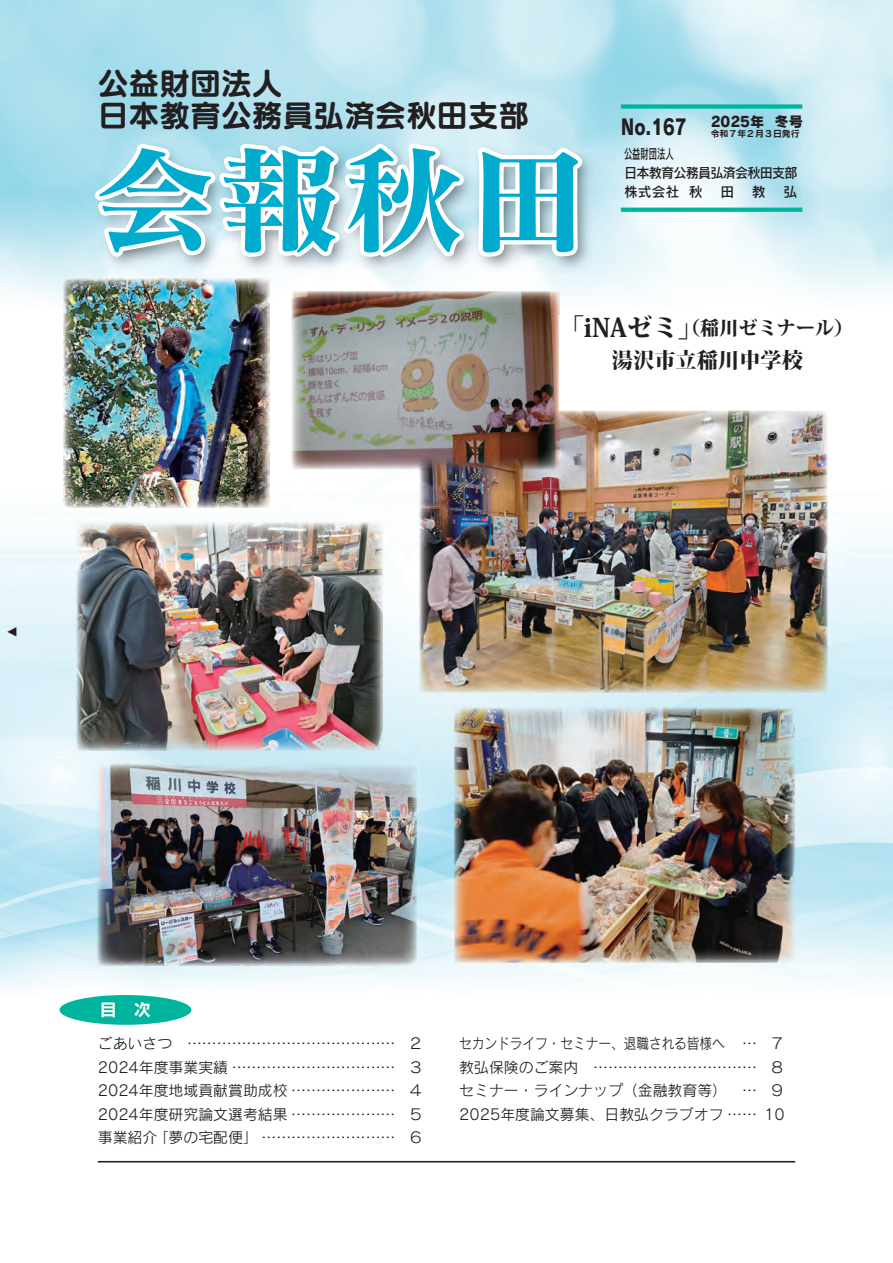
<style>
.page{position:relative;width:893px;height:1263px;background:#fff}
.page>*{position:absolute;margin:0;border:0;box-sizing:border-box;transform-origin:0 0}
.t1{font:118.2px "Matisse Pro N B 90 msp RKSJ H";color:#00abcd;scale:1.05 1}
.t2{font:30.9px/31.8px "Seurat Pro N B";color:#231f20}
.t3{font:800 21.3px "Koz Min Pro";color:#231f20}
.t4{font:21.3px "Rodin Pro N EB";color:#231f20;scale:.8 1}
.t5{font:800 19.2px "Koz Min Pro";color:#231f20}
.t6{font:16.95px "Rodin Pro N B";color:#fff}
.t7{font:14.85px/23.4px "Rodin Pro N M";color:#231f20;text-align:justify}
.t8{font:14.85px/23.4px "Rodin Pro N M";color:#231f20;text-align:justify;scale:.85 1}
.t9{font:14.25px "Rodin Pro N EB";color:#231f20}
.t10{font:13.8px/19.2px "Rodin Pro N DB";letter-spacing:-.06em;color:#231f20;scale:.6 1}
.t11{font:13.8px "Matisse Pro N M";color:#231f20;scale:.7 1}
.t12{font:8.85px "Rodin Pro N B";color:#231f20}
.s1{font-size:25.5px}
</style>
<div class="page">
<img style="left:0;top:315px;width:104px;height:674px">
<img style="left:263px;top:315px;width:7px;height:193px">
<img style="left:419px;top:470px;width:1px;height:54px">
<img style="left:104px;top:507px;width:159px;height:1px">
<img style="left:0;top:0;width:893px;height:312px">
<img style="left:76px;top:143px;width:545px;height:134px">
<svg style="left:91px;top:10px;width:498px;height:253px"></svg>
<div style="left:621px;top:104px;width:181px;height:5px;background:#00b59d"></div>
<svg style="left:621px;top:208px;width:181px;height:4px"></svg>
<div style="left:60px;top:995px;width:131px;height:30px;background:#00b59d;border-radius:50%"></div>
<img style="left:64px;top:279px;width:205px;height:228px">
<img style="left:98px;top:764px;width:319px;height:201px">
<img style="left:77px;top:522px;width:306px;height:228px">
<img style="left:454px;top:708px;width:340px;height:255px">
<img style="left:522px;top:410px;width:306px;height:283px">
<img style="left:420px;top:470px;width:102px;height:223px">
<img style="left:291px;top:291px;width:268px;height:179px">
<img style="left:420px;top:410px;width:139px;height:60px">
<hr style="left:98px;top:1161px;width:697px;height:1px;background:#231f20">
<h2 class="t2" style="left:98px;top:66px;width:433px">公益財団法人<br>日本教育公務員弘済会秋田支部</h2>
<h1 class="t1" style="left:93px;top:123px;width:475px">会報秋田</h1>
<p class="t9" style="left:711px;top:112px;width:94px">2025年　冬号</p>
<p class="t12" style="left:711px;top:128px;width:90px">令和７年２月３日発行</p>
<h3 class="t4" style="left:621px;top:112px;width:84px">No.167</h3>
<p class="t10" style="left:624px;top:144px;width:291px">公益財団法人<br>日本教育公務員弘済会秋田支部株式会社 秋　田　教　弘</p>
<p class="t5" style="left:558px;top:313px;width:297px"><span class="s1">「iNAゼミ」</span>（稲川ゼミナール）</p>
<h3 class="t3" style="left:612px;top:344px;width:193px">湯沢市立稲川中学校</h3>
<p class="t11" style="left:21px;top:627px;width:15px;rotate:90deg">▼</p>
<p class="t6" style="left:100px;top:999px;width:53px">目　次</p>
<p class="t7" style="left:98px;top:1032px;width:327px">ごあいさつ …………………………………… ２<br>2024年度事業実績 …………………………… ３<br>2024年度地域貢献賞助成校 ………………… ４<br>2024年度研究論文選考結果 ………………… ５事業紹介「夢の宅配便」 ……………………… ６</p>
<p class="t8" style="left:459px;top:1032px;width:384px">セカンドライフ・セミナー、退職される皆様へ … ７教弘保険のご案内 …………………………… ８セミナー・ラインナップ（金融教育等） … ９<br>2025年度論文募集、日教弘クラブオフ …… 10</p>
</div>
